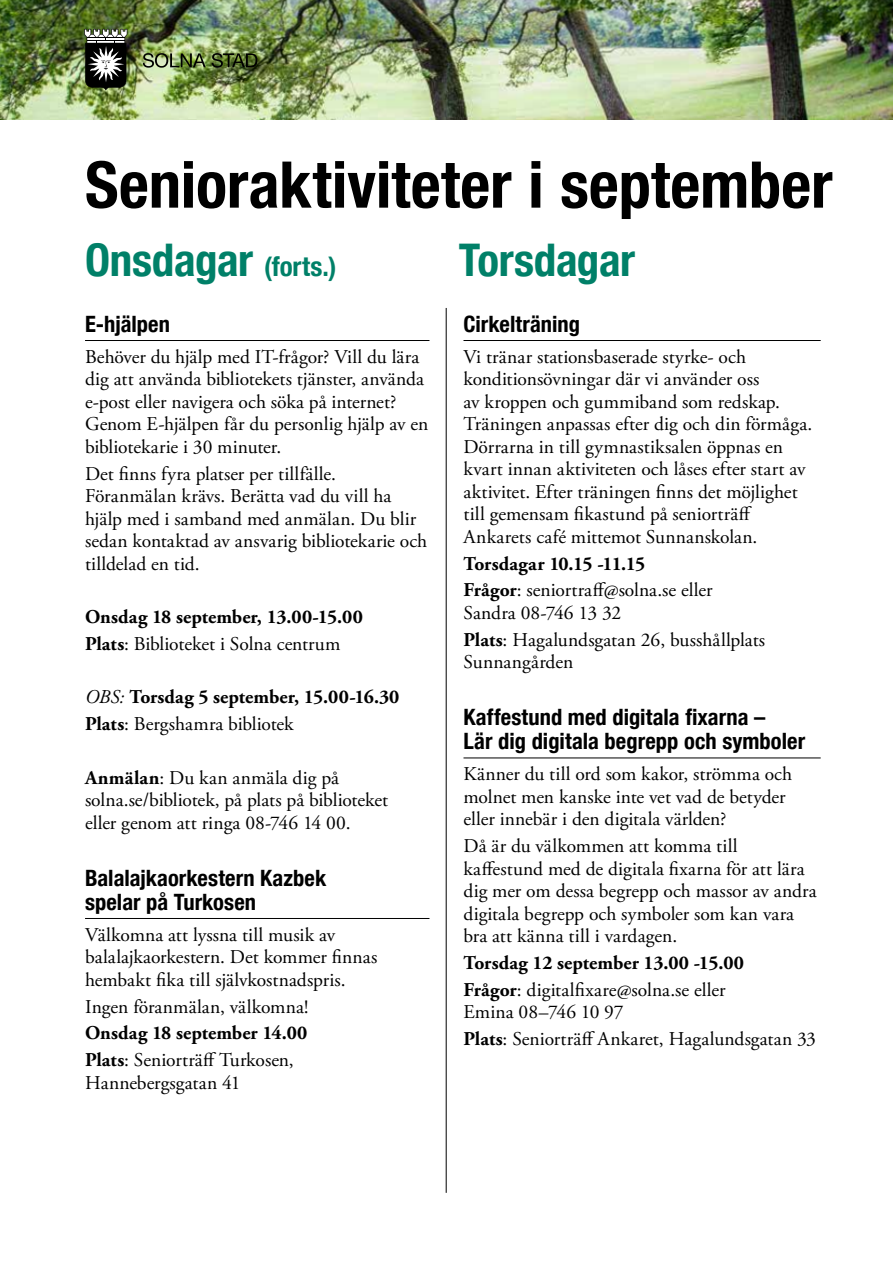
<style>
.page{position:relative;width:893px;height:1263px;background:#fff}
.page>*{position:absolute;margin:0;border:0;box-sizing:border-box;transform-origin:0 0}
.t1{font:700 condensed 64.5px "Helvetica Neue LT Com";color:#000}
.t2{font:700 condensed 45px "Helvetica Neue LT Com";letter-spacing:-.01em;color:#008068}
.t3{font:700 condensed 22.5px/24px "Helvetica Neue LT Com";color:#000}
.t4{font:19.5px/22.5px "Adobe Garamond Pro";color:#000}
.t5{font:700 19.5px/26.7px "Adobe Garamond Pro";color:#000}
.s1{font-size:27px}
.s2{font-weight:400}
.s3{font-weight:400;font-style:italic}
.s4{font-weight:700}
</style>
<div class="page">
<img style="left:0;top:0;width:893px;height:119px">
<svg style="left:143px;top:53px;width:63px;height:15px"></svg>
<svg style="left:212px;top:53px;width:45px;height:15px"></svg>
<svg style="left:84px;top:29px;width:43px;height:61px"></svg>
<hr style="left:85px;top:340px;width:344px;height:1px;background:#000">
<hr style="left:85px;top:918px;width:344px;height:1px;background:#000">
<hr style="left:463px;top:340px;width:358px;height:1px;background:#000">
<hr style="left:463px;top:758px;width:358px;height:1px;background:#000">
<hr style="left:446px;top:308px;width:1px;height:885px;background:#000">
<h1 class="t1" style="left:85px;top:146px;width:749px">Senioraktiviteter i september</h1>
<h2 class="t2" style="left:85px;top:233px;width:253px">Onsdagar <span class="s1">(forts.)</span></h2>
<h2 class="t2" style="left:459px;top:233px;width:178px">Torsdagar</h2>
<p class="t3" style="left:85px;top:312px;width:87px">E-hjälpen</p>
<p class="t4" style="left:85px;top:346px;width:345px">Behöver du hjälp med IT-frågor? Vill du lära dig att använda bibliotekets tjänster, använda e-post eller navigera och söka på internet?<br>Genom E-hjälpen får du personlig hjälp av en bibliotekarie i 30 minuter.</p>
<p class="t4" style="left:85px;top:463px;width:344px">Det finns fyra platser per tillfälle.<br>Föranmälan krävs. Berätta vad du vill ha hjälp med i samband med anmälan. Du blir sedan kontaktad av ansvarig bibliotekarie och tilldelad en tid.</p>
<p class="t5" style="left:85px;top:604px;width:279px">Onsdag 18 september, 13.00-15.00<br>Plats<span class="s2">: Biblioteket i Solna centrum</span></p>
<p class="t5" style="left:85px;top:684px;width:316px"><span class="s3">OBS:</span> Torsdag 5 september, 15.00-16.30<br>Plats<span class="s2">: Bergshamra bibliotek</span></p>
<p class="t4" style="left:85px;top:767px;width:305px"><span class="s4">Anmälan</span>: Du kan anmäla dig på solna.se/bibliotek, på plats på biblioteket eller genom att ringa 08-746 14 00.</p>
<p class="t3" style="left:85px;top:866px;width:243px">Balalajkaorkestern Kazbek spelar på Turkosen</p>
<p class="t4" style="left:85px;top:924px;width:294px">Välkomna att lyssna till musik av balalajkaorkestern. Det kommer finnas hembakt fika till självkostnadspris.</p>
<p class="t4" style="left:85px;top:996px;width:225px">Ingen föranmälan, välkomna!</p>
<p class="t5" style="left:85px;top:1020px;width:224px">Onsdag 18 september 14.00<br>Plats<span class="s2">: Seniorträff Turkosen,</span></p>
<p class="t4" style="left:85px;top:1072px;width:157px">Hannebergsgatan 41</p>
<p class="t3" style="left:463px;top:312px;width:118px">Cirkelträning</p>
<p class="t4" style="left:463px;top:346px;width:350px">Vi tränar stationsbaserade styrke- och konditionsövningar där vi använder oss<br>av kroppen och gummiband som redskap.<br>Träningen anpassas efter dig och din förmåga.<br>Dörrarna in till gymnastiksalen öppnas en kvart innan aktiviteten och låses efter start av aktivitet. Efter träningen finns det möjlighet till gemensam fikastund på seniorträff Ankarets café mittemot Sunnanskolan.</p>
<p class="t5" style="left:463px;top:550px;width:251px">Torsdagar 10.15 -11.15<br>Frågor<span class="s2">: seniortraff@solna.se eller</span></p>
<p class="t4" style="left:463px;top:600px;width:303px;line-height:26.7px">Sandra 08-746 13 32<br><span class="s4">Plats</span>: Hagalundsgatan 26, busshållplats</p>
<p class="t4" style="left:463px;top:651px;width:111px">Sunnangården</p>
<p class="t3" style="left:463px;top:705px;width:343px">Kaffestund med digitala fixarna –<br>Lär dig digitala begrepp och symboler</p>
<p class="t4" style="left:463px;top:763px;width:330px">Känner du till ord som kakor, strömma och molnet men kanske inte vet vad de betyder eller innebär i den digitala världen?</p>
<p class="t4" style="left:463px;top:835px;width:355px">Då är du välkommen att komma till kaffestund med de digitala fixarna för att lära dig mer om dessa begrepp och massor av andra digitala begrepp och symboler som kan vara bra att känna till i vardagen.</p>
<p class="t5" style="left:463px;top:950px;width:282px">Torsdag 12 september 13.00 -15.00<br>Frågor<span class="s2">: digitalfixare@solna.se eller</span></p>
<p class="t4" style="left:463px;top:999px;width:354px;line-height:26.7px">Emina 08–746 10 97<br><span class="s4">Plats</span>: Seniorträff Ankaret, Hagalundsgatan 33</p>
</div>
